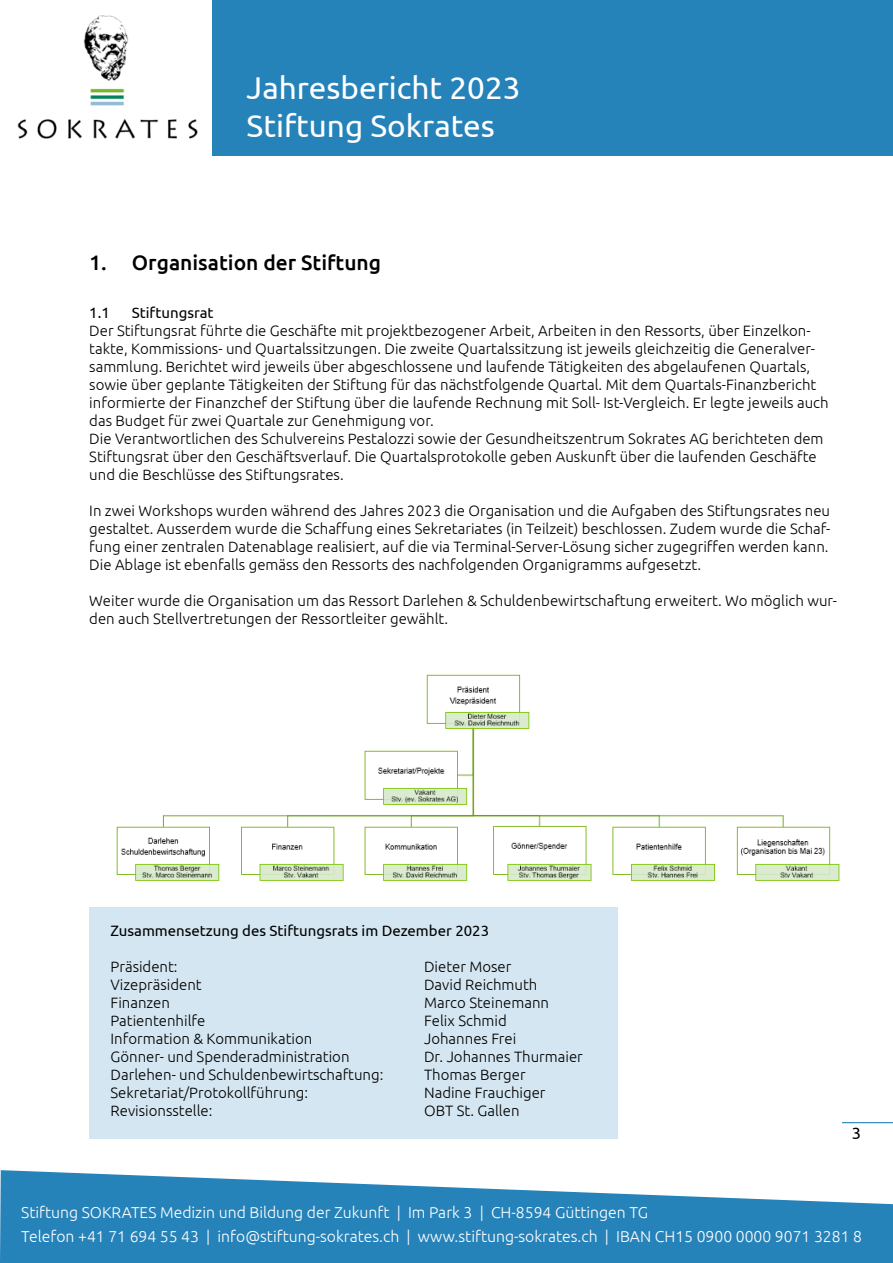
<style>
.page{position:relative;width:893px;height:1263px;background:#fff}
.page>*{position:absolute;margin:0;border:0;box-sizing:border-box;transform-origin:0 0}
.t1{font:31.5px/37.8px "Ubuntu";color:#fff}
.t2{font:500 21px "Ubuntu";color:#000}
.t3{font:16.5px "Ubuntu";color:#000}
.t4{font:300 15.75px/24px "Ubuntu";color:#fff}
.t5{font:300 15px/18px "Ubuntu";color:#000}
.t6{font:15px "Ubuntu";color:#000}
</style>
<div class="page">
<hr style="left:0;top:0;width:1px;height:155px;background:#2683b9">
<svg style="left:0;top:1170px;width:893px;height:93px;fill:#2683b9"></svg>
<div style="left:89px;top:898px;width:528px;height:240px;background:#d4e6f1"></div>
<img style="left:89px;top:674px;width:751px;height:232px">
<img style="left:17px;top:15px;width:181px;height:124px">
<div style="left:213px;top:0;width:680px;height:155px;background:#2683b9"></div>
<hr style="left:842px;top:1122px;width:51px;height:1px;background:#2683b9">
<h1 class="t1" style="left:247px;top:68px;width:275px">Jahresbericht 2023<br>Stiftung Sokrates</h1>
<h2 class="t2" style="left:89px;top:249px;width:293px">1. Organisation der Stiftung</h2>
<p class="t6" style="left:89px;top:304px;width:22px">1.1</p>
<p class="t6" style="left:132px;top:304px;width:83px">Stiftungsrat</p>
<p class="t5" style="left:89px;top:321px;width:741px">Der Stiftungsrat führte die Geschäfte mit projektbezogener Arbeit, Arbeiten in den Ressorts, über Einzelkon&shy;takte, Kommissions- und Quartalssitzungen. Die zweite Quartalssitzung ist jeweils gleichzeitig die Generalver&shy;sammlung. Berichtet wird jeweils über abgeschlossene und laufende Tätigkeiten des abgelaufenen Quartals, sowie über geplante Tätigkeiten der Stiftung für das nächstfolgende Quartal. Mit dem Quartals-Finanzbericht informierte der Finanzchef der Stiftung über die laufende Rechnung mit Soll- Ist-Vergleich. Er legte jeweils auch das Budget für zwei Quartale zur Genehmigung vor.<br>Die Verantwortlichen des Schulvereins Pestalozzi sowie der Gesundheitszentrum Sokrates AG berichteten dem Stiftungsrat über den Geschäftsverlauf. Die Quartalsprotokolle geben Auskunft über die laufenden Geschäfte und die Beschlüsse des Stiftungsrates.</p>
<p class="t5" style="left:89px;top:501px;width:743px;text-align:justify">In zwei Workshops wurden während des Jahres 2023 die Organisation und die Aufgaben des Stiftungsrates neu gestaltet. Ausserdem wurde die Schaffung eines Sekretariates (in Teilzeit) beschlossen. Zudem wurde die Schaf&shy;fung einer zentralen Datenablage realisiert, auf die via Terminal-Server-Lösung sicher zugegriffen werden kann.<br>Die Ablage ist ebenfalls gemäss den Ressorts des nachfolgenden Organigramms aufgesetzt.</p>
<p class="t5" style="left:89px;top:591px;width:749px">Weiter wurde die Organisation um das Ressort Darlehen &amp; Schuldenbewirtschaftung erweitert. Wo möglich wur&shy;den auch Stellvertretungen der Ressortleiter gewählt.</p>
<p class="t6" style="left:111px;top:922px;width:380px">Zusammensetzung des Stiftungsrats im Dezember 2023</p>
<p class="t5" style="left:111px;top:957px;width:69px">Präsident:</p>
<p class="t5" style="left:424px;top:957px;width:89px">Dieter Moser</p>
<p class="t5" style="left:111px;top:975px;width:93px">Vizepräsident</p>
<p class="t5" style="left:424px;top:975px;width:115px">David Reichmuth</p>
<p class="t5" style="left:111px;top:993px;width:61px">Finanzen</p>
<p class="t5" style="left:424px;top:993px;width:127px">Marco Steinemann</p>
<p class="t5" style="left:111px;top:1011px;width:96px">Patientenhilfe</p>
<p class="t5" style="left:424px;top:1011px;width:84px">Felix Schmid</p>
<p class="t5" style="left:111px;top:1029px;width:203px">Information &amp; Kommunikation</p>
<p class="t5" style="left:424px;top:1029px;width:94px">Johannes Frei</p>
<p class="t5" style="left:111px;top:1047px;width:240px">Gönner- und Spenderadministration</p>
<p class="t5" style="left:424px;top:1047px;width:160px">Dr. Johannes Thurmaier</p>
<p class="t5" style="left:111px;top:1065px;width:274px">Darlehen- und Schuldenbewirtschaftung:</p>
<p class="t5" style="left:424px;top:1065px;width:103px">Thomas Berger</p>
<p class="t5" style="left:111px;top:1083px;width:199px">Sekretariat/Protokollführung:</p>
<p class="t5" style="left:424px;top:1083px;width:123px">Nadine Frauchiger</p>
<p class="t5" style="left:111px;top:1101px;width:103px">Revisionsstelle:</p>
<p class="t5" style="left:424px;top:1101px;width:97px">OBT St. Gallen</p>
<p class="t3" style="left:852px;top:1123px;width:11px">3</p>
<p class="t4" style="left:21px;top:1200px;width:842px">Stiftung SOKRATES Medizin und Bildung der Zukunft | Im Park 3 | CH-8594 Güttingen TG<br>Telefon +41 71 694 55 43 | info@stiftung-sokrates.ch | www.stiftung-sokrates.ch | IBAN CH15 0900 0000 9071 3281 8</p>
</div>
